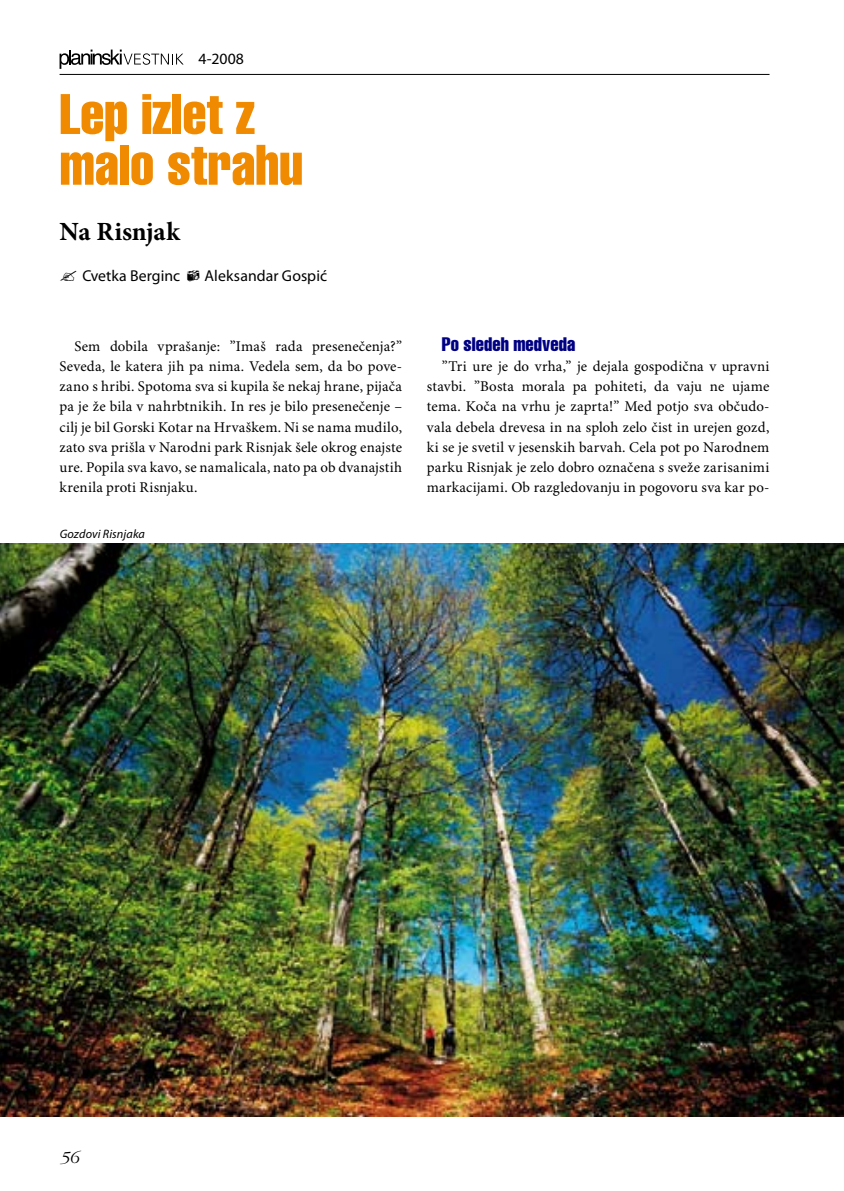
<style>
.page{position:relative;width:844px;height:1191px;background:#fff}
.page>*{position:absolute;margin:0;border:0;box-sizing:border-box;transform-origin:0 0}
.t1{font:extra-condensed 56px/50.8px "SS Helvetica";color:#f08a00}
.t2{font:700 26.25px "Minion Pro";letter-spacing:-.01em;color:#000}
.t3{font:extra-condensed 19.25px "SS Helvetica";letter-spacing:.005em;color:#000084}
.t4{font:italic 300 17.5px "SS Garamond";color:#000}
.t5{font:15.75px "Myriad Pro";color:#000}
.t6{font:14.88px/20.1px "Minion Pro";letter-spacing:.015em;color:#000;text-align:justify}
.t7{font:italic 12.25px "Myriad Pro";letter-spacing:.01em;color:#000}
</style>
<div class="page">
<hr style="left:60px;top:74px;width:709px;height:1px;background:#000">
<svg style="left:60px;top:50px;width:123px;height:19px"></svg>
<img style="left:0;top:544px;width:843px;height:572px">
<p class="t5" style="left:198px;top:49px;width:47px">4-2008</p>
<h1 class="t1" style="left:60px;top:88px;width:245px">Lep izlet z malo strahu</h1>
<h2 class="t2" style="left:60px;top:213px;width:122px">Na Risnjak</h2>
<p class="t5" style="left:82px;top:266px;width:99px">Cvetka Berginc</p>
<p class="t5" style="left:204px;top:266px;width:124px">Aleksandar Gospić</p>
<p class="t6" style="left:60px;top:337px;width:344px;text-indent:15px">Sem dobila vprašanje: ”Imaš rada presenečenja?” Seveda, le katera jih pa nima. Vedela sem, da bo pove&shy;zano s hribi. Spotoma sva si kupila še nekaj hrane, pijača pa je že bila v nahrbtnikih. In res je bilo presenečenje – cilj je bil Gorski Kotar na Hrvaškem. Ni se nama mudilo, zato sva prišla v Narodni park Risnjak šele okrog enajste ure. Popila sva kavo, se namalicala, nato pa ob dvanajstih krenila proti Risnjaku.</p>
<p class="t7" style="left:60px;top:526px;width:87px">Gozdovi Risnjaka</p>
<p class="t3" style="left:441px;top:332px;width:135px">Po sledeh medveda</p>
<p class="t6" style="left:427px;top:357px;width:344px;text-indent:15px">”Tri ure je do vrha,” je dejala gospodična v upravni stavbi. ”Bosta morala pa pohiteti, da vaju ne ujame tema. Koča na vrhu je zaprta!” Med potjo sva občudo&shy;vala debela drevesa in na sploh zelo čist in urejen gozd, ki se je svetil v jesenskih barvah. Cela pot po Narodnem parku Risnjak je zelo dobro označena s sveže zarisanimi markacijami. Ob razgledovanju in pogovoru sva kar po-</p>
<p class="t4" style="left:60px;top:1147px;width:21px">56</p>
</div>
